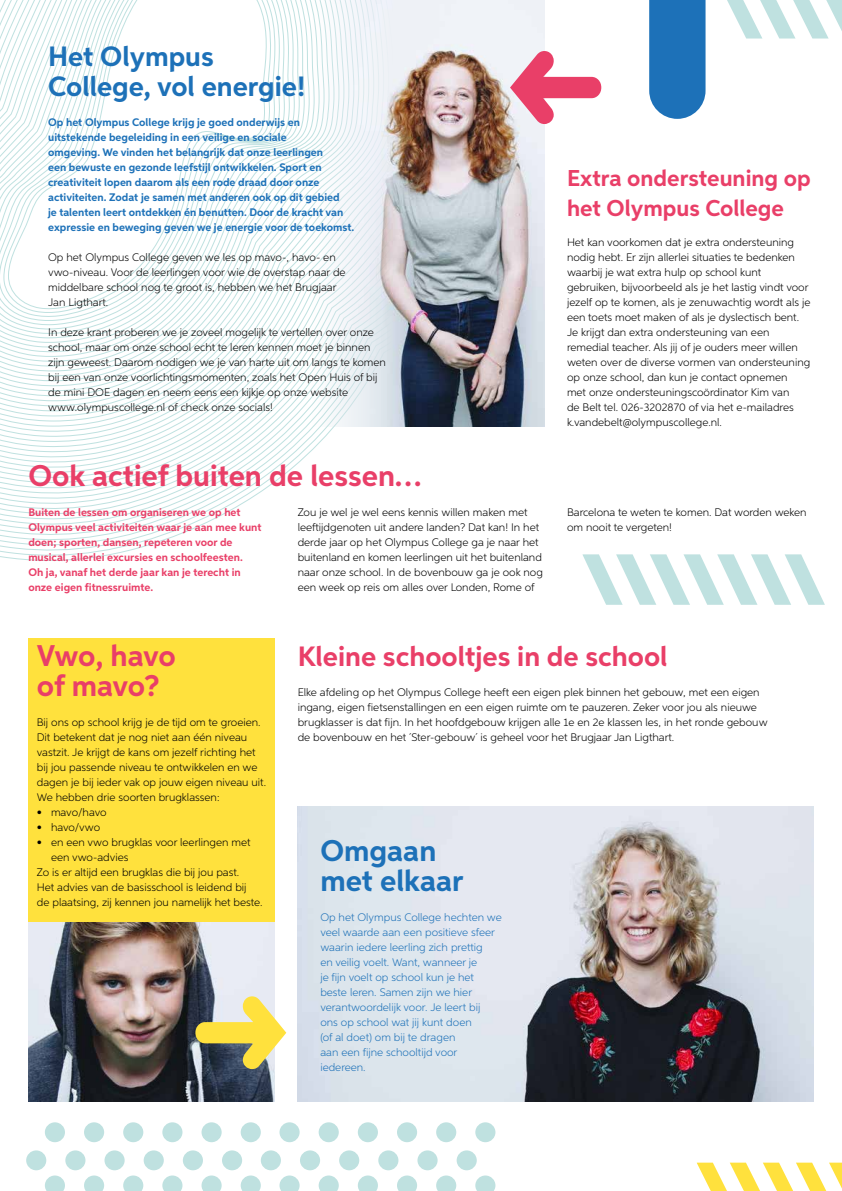
<style>
.page{position:relative;width:842px;height:1191px;background:#fff}
.page>*{position:absolute;margin:0;border:0;box-sizing:border-box;transform-origin:0 0}
.t1{font:700 30px/30px "Aspira";color:#e93f68}
.t2{font:700 30px/30px "Aspira";color:#1d71b8}
.t3{font:700 28px/30px "Aspira";color:#1d71b8}
.t4{font:700 28px "Aspira";color:#e93f68}
.t5{font:700 23px/30px "Aspira";color:#e93f68}
.t6{font:300 11px/15px "Aspira";color:#000}
.t7{font:700 11px/15px "Aspira";color:#1d71b8}
.t8{font:300 11px/15px "Aspira";color:#1d71b8}
.t9{font:700 11px/15px "Aspira";color:#e93f68}
.t10{font:300 11px "Aspira";letter-spacing:-.02em;color:#000}
</style>
<div class="page">
<img style="left:521px;top:806px;width:293px;height:295px">
<svg style="left:0;top:0;width:519px;height:561px"></svg>
<img style="left:28px;top:921px;width:247px;height:180px">
<img style="left:312px;top:0;width:232px;height:426px">
<div style="left:28px;top:638px;width:247px;height:283px;background:#ffe13d"></div>
<svg style="left:195px;top:996px;width:91px;height:73px;background:#c3ba7b"></svg>
<div style="left:26px;top:1150px;width:20px;height:20px;background:#bfe1e0;border-radius:50%"></div>
<svg style="left:45px;top:1175px;width:20px;height:16px"></svg>
<div style="left:45px;top:1122px;width:20px;height:20px;background:#bfe1e0;border-radius:50%"></div>
<div style="left:65px;top:1150px;width:20px;height:20px;background:#bfe1e0;border-radius:50%"></div>
<svg style="left:84px;top:1175px;width:20px;height:16px"></svg>
<div style="left:84px;top:1122px;width:20px;height:20px;background:#bfe1e0;border-radius:50%"></div>
<div style="left:105px;top:1150px;width:20px;height:20px;background:#bfe1e0;border-radius:50%"></div>
<svg style="left:123px;top:1175px;width:20px;height:16px"></svg>
<div style="left:123px;top:1122px;width:20px;height:20px;background:#bfe1e0;border-radius:50%"></div>
<div style="left:144px;top:1150px;width:20px;height:20px;background:#bfe1e0;border-radius:50%"></div>
<svg style="left:162px;top:1175px;width:20px;height:16px"></svg>
<div style="left:162px;top:1122px;width:20px;height:20px;background:#bfe1e0;border-radius:50%"></div>
<div style="left:183px;top:1150px;width:20px;height:20px;background:#bfe1e0;border-radius:50%"></div>
<svg style="left:202px;top:1175px;width:20px;height:16px"></svg>
<div style="left:202px;top:1122px;width:20px;height:20px;background:#bfe1e0;border-radius:50%"></div>
<div style="left:222px;top:1150px;width:20px;height:20px;background:#bfe1e0;border-radius:50%"></div>
<svg style="left:241px;top:1175px;width:20px;height:16px"></svg>
<div style="left:241px;top:1122px;width:20px;height:20px;background:#bfe1e0;border-radius:50%"></div>
<div style="left:261px;top:1150px;width:20px;height:20px;background:#bfe1e0;border-radius:50%"></div>
<svg style="left:279px;top:1175px;width:21px;height:16px"></svg>
<div style="left:279px;top:1122px;width:21px;height:20px;background:#bfe1e0;border-radius:50%"></div>
<div style="left:300px;top:1150px;width:20px;height:20px;background:#bfe1e0;border-radius:50%"></div>
<svg style="left:319px;top:1175px;width:20px;height:16px"></svg>
<div style="left:319px;top:1122px;width:20px;height:20px;background:#bfe1e0;border-radius:50%"></div>
<div style="left:339px;top:1150px;width:20px;height:20px;background:#bfe1e0;border-radius:50%"></div>
<svg style="left:358px;top:1175px;width:20px;height:16px"></svg>
<div style="left:358px;top:1122px;width:20px;height:20px;background:#bfe1e0;border-radius:50%"></div>
<div style="left:378px;top:1150px;width:20px;height:20px;background:#bfe1e0;border-radius:50%"></div>
<svg style="left:397px;top:1175px;width:20px;height:16px"></svg>
<div style="left:397px;top:1122px;width:20px;height:20px;background:#bfe1e0;border-radius:50%"></div>
<div style="left:417px;top:1150px;width:21px;height:20px;background:#bfe1e0;border-radius:50%"></div>
<svg style="left:436px;top:1175px;width:20px;height:16px"></svg>
<div style="left:436px;top:1122px;width:20px;height:20px;background:#bfe1e0;border-radius:50%"></div>
<div style="left:457px;top:1150px;width:20px;height:20px;background:#bfe1e0;border-radius:50%"></div>
<svg style="left:475px;top:1175px;width:20px;height:16px"></svg>
<div style="left:475px;top:1122px;width:20px;height:20px;background:#bfe1e0;border-radius:50%"></div>
<svg style="left:510px;top:51px;width:91px;height:73px"></svg>
<svg style="left:697px;top:1162px;width:145px;height:29px"></svg>
<svg style="left:583px;top:554px;width:242px;height:51px"></svg>
<svg style="left:649px;top:0;width:193px;height:119px"></svg>
<h2 class="t3" style="left:48px;top:42px;width:259px">Het Olympus<br>College, vol energie!</h2>
<p class="t7" style="left:48px;top:115px;width:308px">Op het Olympus College krijg je goed onderwijs en uitstekende begeleiding in een veilige en sociale<br>omgeving. We vinden het belangrijk dat onze leerlingen<br>een bewuste en gezonde leefstijl ontwikkelen. Sport en creativiteit lopen daarom als een rode draad door onze activiteiten. Zodat je samen met anderen ook op dit gebied<br>je talenten leert ontdekken én benutten. Door de kracht van expressie en beweging geven we je energie voor de toekomst.</p>
<p class="t6" style="left:48px;top:249px;width:299px">Op het Olympus College geven we les op mavo-, havo- en vwo-niveau. Voor de leerlingen voor wie de overstap naar de middelbare school nog te groot is, hebben we het Brugjaar Jan Ligthart.</p>
<p class="t6" style="left:48px;top:324px;width:339px">In deze krant proberen we je zoveel mogelijk te vertellen over onze school, maar om onze school echt te leren kennen moet je binnen zijn geweest. Daarom nodigen we je van harte uit om langs te komen bij een van onze voorlichtingsmomenten, zoals het Open Huis of bij de mini DOE dagen en neem eens een kijkje op onze website www.olympuscollege.nl of check onze socials!</p>
<h3 class="t5" style="left:567px;top:163px;width:245px">Extra ondersteuning op het Olympus College</h3>
<p class="t6" style="left:567px;top:234px;width:245px">Het kan voorkomen dat je extra ondersteuning nodig hebt. Er zijn allerlei situaties te bedenken waarbij je wat extra hulp op school kunt gebruiken, bijvoorbeeld als je het lastig vindt voor jezelf op te komen, als je zenuwachtig wordt als je een toets moet maken of als je dyslectisch bent.<br>Je krijgt dan extra ondersteuning van een remedial teacher. Als jij of je ouders meer willen weten over de diverse vormen van ondersteuning op onze school, dan kun je contact opnemen<br>met onze ondersteuningscoördinator Kim van<br>de Belt tel. 026-3202870 of via het e-mailadres k.vandebelt@olympuscollege.nl.</p>
<h1 class="t1" style="left:28px;top:461px;width:395px">Ook actief buiten de lessen…</h1>
<p class="t9" style="left:28px;top:505px;width:235px">Buiten de lessen om organiseren we op het Olympus veel activiteiten waar je aan mee kunt doen; sporten, dansen, repeteren voor de musical, allerlei excursies en schoolfeesten.<br>Oh ja, vanaf het derde jaar kan je terecht in onze eigen fitnessruimte.</p>
<p class="t6" style="left:298px;top:504px;width:247px">Zou je wel je wel eens kennis willen maken met leeftijdgenoten uit andere landen? Dat kan! In het derde jaar op het Olympus College ga je naar het buitenland en komen leerlingen uit het buitenland naar onze school. In de bovenbouw ga je ook nog een week op reis om alles over Londen, Rome of</p>
<p class="t6" style="left:567px;top:505px;width:241px">Barcelona te weten te komen. Dat worden weken om nooit te vergeten!</p>
<h1 class="t1" style="left:37px;top:641px;width:141px">Vwo, havo of mavo?</h1>
<p class="t6" style="left:37px;top:714px;width:231px">Bij ons op school krijg je de tijd om te groeien.<br>Dit betekent dat je nog niet aan één niveau vastzit. Je krijgt de kans om jezelf richting het bij jou passende niveau te ontwikkelen en we dagen je bij ieder vak op jouw eigen niveau uit.<br>We hebben drie soorten brugklassen:</p>
<p class="t10" style="left:37px;top:806px;width:71px">• mavo/havo</p>
<p class="t6" style="left:37px;top:819px;width:65px">• havo/vwo</p>
<p class="t6" style="left:37px;top:834px;width:215px">• en een vwo brugklas voor leerlingen met</p>
<p class="t6" style="left:51px;top:849px;width:79px">een vwo-advies</p>
<p class="t6" style="left:37px;top:865px;width:204px">Zo is er altijd een brugklas die bij jou past.</p>
<p class="t6" style="left:37px;top:880px;width:211px">Het advies van de basisschool is leidend bij</p>
<p class="t6" style="left:37px;top:895px;width:227px">de plaatsing, zij kennen jou namelijk het beste.</p>
<h2 class="t4" style="left:298px;top:639px;width:371px">Kleine schooltjes in de school</h2>
<p class="t6" style="left:298px;top:684px;width:471px">Elke afdeling op het Olympus College heeft een eigen plek binnen het gebouw, met een eigen ingang, eigen fietsenstallingen en een eigen ruimte om te pauzeren. Zeker voor jou als nieuwe brugklasser is dat fijn. In het hoofdgebouw krijgen alle 1e en 2e klassen les, in het ronde gebouw de bovenbouw en het ´Ster-gebouw´ is geheel voor het Brugjaar Jan Ligthart.</p>
<h1 class="t2" style="left:320px;top:836px;width:145px">Omgaan met elkaar</h1>
<p class="t8" style="left:320px;top:909px;width:183px">Op het Olympus College hechten we veel waarde aan een positieve sfeer waarin iedere leerling zich prettig<br>en veilig voelt. Want, wanneer je<br>je fijn voelt op school kun je het beste leren. Samen zijn we hier verantwoordelijk voor. Je leert bij<br>ons op school wat jij kunt doen<br>(of al doet) om bij te dragen<br>aan een fijne schooltijd voor iedereen.</p>
</div>
